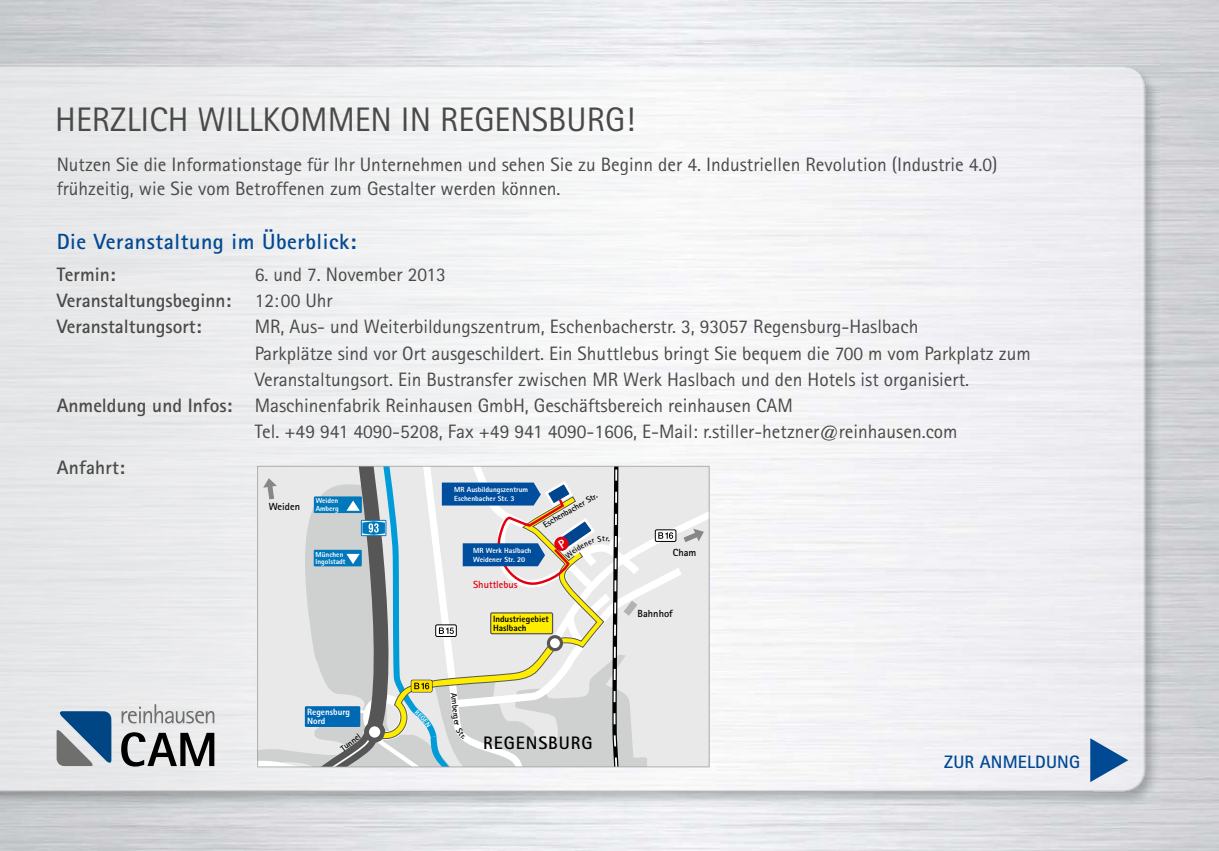
<style>
.page{position:relative;width:1219px;height:851px;background:#fff}
.page>*{position:absolute;margin:0;border:0;box-sizing:border-box;transform-origin:0 0}
.t1{font:34px "Rotis Sans Serif";color:#494948}
.t2{font:700 22px "Rotis Sans Serif";letter-spacing:.025em;color:#004993}
.t3{font:19.4px/24px "Rotis Sans Serif";color:#494948}
.t4{font:700 19.4px/26px "Rotis Sans Serif";color:#494948}
.t5{font:700 18px "Rotis Sans Serif";letter-spacing:.01em;color:#004993}
.t6{font:700 18px "Rotis Sans Serif";letter-spacing:.05em;color:#000}
.t7{font:700 10.4px "Rotis Sans Serif";color:#000}
.t8{font:700 10.4px "Rotis Sans Serif";color:#e3000f}
.t9{font:800 9px/9px "Rotis Sans Serif";color:#000}
.t10{font:800 9px/9px "Rotis Sans Serif";color:#fff}
.t11{font:700 8.6px "Rotis Sans Serif";color:#000}
.t12{font:800 7.4px/8.6px "Rotis Sans Serif";color:#fff}
.t13{font:800 7.2px/7.2px "Rotis Sans Serif";color:#fff}
.s1{font-weight:400}
.s2{font-weight:700}
</style>
<div class="page">
<img style="left:0;top:65px;width:1160px;height:66px">
<img style="left:1092px;top:131px;width:68px;height:675px">
<img style="left:0;top:67px;width:1139px;height:7px">
<img style="left:0;top:74px;width:1145px;height:717px">
<svg style="left:122px;top:704px;width:92px;height:19px;background:#cacacb"></svg>
<svg style="left:57px;top:711px;width:54px;height:55px;background:#597b9a"></svg>
<svg style="left:121px;top:732px;width:93px;height:34px;background:#858586"></svg>
<svg style="left:1090px;top:738px;width:38px;height:44px;background:#769ac1"></svg>
<svg style="left:258px;top:466px;width:451px;height:300px;background:#d0d5d4"></svg>
<h1 class="t1" style="left:55px;top:99px;width:581px">HERZLICH WILLKOMMEN IN REGENSBURG!</h1>
<p class="t3" style="left:57px;top:152px;width:942px">Nutzen Sie die Informationstage für Ihr Unternehmen und sehen Sie zu Beginn der 4. Industriellen Revolution (Industrie 4.0) frühzeitig, wie Sie vom Betroffenen zum Gestalter werden können.</p>
<p class="t2" style="left:57px;top:228px;width:301px">Die Veranstaltung im Überblick:</p>
<p class="t4" style="left:57px;top:261px;width:60px">Termin:</p>
<p class="t4" style="left:57px;top:261px;width:391px;text-indent:198px"><span class="s1">6. und 7. November 2013<br></span>Veranstaltungsbeginn: <span class="s1">12: 00 Uhr<br></span>Veranstaltungsort:</p>
<p class="t3" style="left:255px;top:315px;width:665px">MR, Aus- und Weiterbildungszentrum, Eschenbacherstr. 3, 93057 Regensburg-Haslbach</p>
<p class="t3" style="left:255px;top:341px;width:778px">Parkplätze sind vor Ort ausgeschildert. Ein Shuttlebus bringt Sie bequem die 700 m vom Parkplatz zum</p>
<p class="t3" style="left:255px;top:367px;width:716px">Veranstaltungsort. Ein Bustransfer zwischen MR Werk Haslbach und den Hotels ist organisiert.</p>
<p class="t3" style="left:57px;top:393px;width:738px"><span class="s2">Anmeldung und Infos:</span> Maschinenfabrik Reinhausen GmbH, Geschäftsbereich reinhausen CAM</p>
<p class="t3" style="left:255px;top:419px;width:704px">Tel. +49 941 4090-5208, Fax +49 941 4090-1606, E-Mail: r.stiller-hetzner@reinhausen.com</p>
<p class="t4" style="left:57px;top:453px;width:70px">Anfahrt:</p>
<p class="t12" style="left:454px;top:485px;width:76px">MR Ausbildungszentrum<br>Eschenbacher Str. 3</p>
<p class="t11" style="left:576px;top:500px;width:23px;rotate:-29deg">er Str.</p>
<p class="t13" style="left:316px;top:497px;width:25px">Weiden<br>Amberg</p>
<p class="t7" style="left:269px;top:500px;width:33px">Weiden</p>
<p class="t11" style="left:558px;top:511px;width:22px;rotate:-30deg">nbach</p>
<p class="t13" style="left:316px;top:550px;width:31px">München<br>Ingolstadt</p>
<p class="t10" style="left:307px;top:707px;width:44px">Regensburg<br>Nord</p>
<p class="t11" style="left:338px;top:745px;width:25px;rotate:-38deg">Tunnel</p>
<p class="t12" style="left:473px;top:546px;width:60px">MR Werk Haslbach<br>Weidener Str. 20</p>
<p class="t8" style="left:473px;top:577px;width:46px">Shuttlebus</p>
<p class="t9" style="left:493px;top:614px;width:57px">Industriegebiet<br>Haslbach</p>
<p class="t6" style="left:483px;top:731px;width:111px">REGENSBURG</p>
<p class="t7" style="left:673px;top:545px;width:25px">Cham</p>
<p class="t7" style="left:638px;top:606px;width:37px">Bahnhof</p>
<p class="t5" style="left:944px;top:750px;width:137px">ZUR ANMELDUNG</p>
</div>
